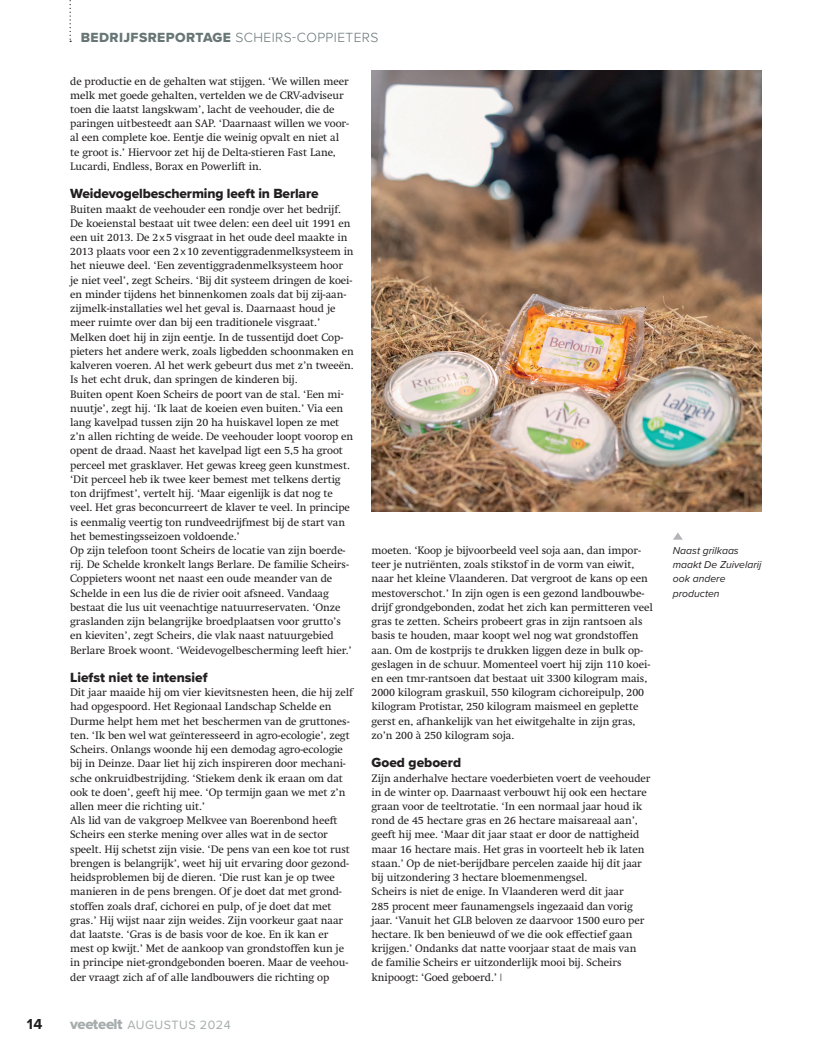
<style>
.page{position:relative;width:814px;height:1051px;background:#fff}
.page>*{position:absolute;margin:0;border:0;box-sizing:border-box;transform-origin:0 0}
.t1{font:700 15px "Proxima Nova";color:#231f20}
.t2{font:13.75px "Proxima Nova Extrabld";letter-spacing:-.01em;color:#231f20}
.t3{font:300 13.75px "Proxima Nova";letter-spacing:.03em;color:#687575}
.t4{font:12.5px "Proxima Nova";letter-spacing:.04em;color:#a6acac}
.t5{font:11px/14.2px "Swift LT Pro";letter-spacing:-.01em;color:#231f20}
.t6{font:italic 10.38px/14.2px "Proxima Nova";color:#231f20}
.s1{font-family:"Proxima Nova Extrabld";font-weight:400}
.s2{font-family:"Proxima Nova"}
.s3{font-family:"Proxima Nova Extrabld";font-size:15px}
.s4{font-family:"Proxima Nova";font-weight:300}
</style>
<div class="page">
<img style="left:371px;top:70px;width:390px;height:441px">
<svg style="left:673px;top:532px;width:9px;height:8px"></svg>
<svg style="left:70px;top:0;width:1px;height:42px"></svg>
<p class="t3" style="left:81px;top:27px;width:299px"><span class="s1">BEDRIJFSREPORTAGE</span> SCHEIRS-COPPIETERS</p>
<p class="t5" style="left:70px;top:74px;width:280px">de productie en de gehalten wat stijgen. ‘We willen meer melk met goede gehalten, vertelden we de CRV-adviseur toen die laatst langskwam’, lacht de veehouder, die de paringen uitbesteedt aan SAP. ‘Daarnaast willen we voor&shy;al een complete koe. Eentje die weinig opvalt en niet al te groot is.’ Hiervoor zet hij de Delta-stieren Fast Lane, Lucardi, Endless, Borax en Powerlift in.</p>
<p class="t2" style="left:70px;top:184px;width:250px">Weidevogelbescherming leeft in Berlare</p>
<p class="t5" style="left:70px;top:202px;width:285px">Buiten maakt de veehouder een rondje over het bedrijf.<br>De koeienstal bestaat uit twee delen: een deel uit 1991 en een uit 2013. De 2<span class="s2">x</span>5 visgraat in het oude deel maakte in 2013 plaats voor een 2<span class="s2">x</span>10 zeventiggradenmelksysteem in het nieuwe deel. ‘Een zeventiggradenmelksysteem hoor je niet veel’, zegt Scheirs. ‘Bij dit systeem dringen de koei&shy;en minder tijdens het binnenkomen zoals dat bij zij-aan&shy;zijmelk-installaties wel het geval is. Daarnaast houd je meer ruimte over dan bij een traditionele visgraat.’ Melken doet hij in zijn eentje. In de tussentijd doet Cop&shy;pieters het andere werk, zoals ligbedden schoonmaken en kalveren voeren. Al het werk gebeurt dus met z’n tweeën.<br>Is het echt druk, dan springen de kinderen bij.<br>Buiten opent Koen Scheirs de poort van de stal. ‘Een mi&shy;nuutje’, zegt hij. ‘Ik laat de koeien even buiten.’ Via een lang kavelpad tussen zijn 20 ha huiskavel lopen ze met z’n allen richting de weide. De veehouder loopt voorop en opent de draad. Naast het kavelpad ligt een 5,5 ha groot perceel met grasklaver. Het gewas kreeg geen kunstmest. ‘Dit perceel heb ik twee keer bemest met telkens dertig ton drijfmest’, vertelt hij. ‘Maar eigenlijk is dat nog te veel. Het gras beconcurreert de klaver te veel. In principe is eenmalig veertig ton rundveedrijfmest bij de start van het bemestingsseizoen voldoende.’<br>Op zijn telefoon toont Scheirs de locatie van zijn boerde&shy;rij. De Schelde kronkelt langs Berlare. De familie Scheirs-Coppieters woont net naast een oude meander van de Schelde in een lus die de rivier ooit afsneed. Vandaag bestaat die lus uit veenachtige natuurreservaten. ‘Onze graslanden zijn belangrijke broedplaatsen voor grutto’s en kieviten’, zegt Scheirs, die vlak naast natuurgebied Berlare Broek woont. ‘Weidevogelbescherming leeft hier.’</p>
<p class="t2" style="left:70px;top:667px;width:139px">Liefst niet te intensief</p>
<p class="t5" style="left:70px;top:685px;width:284px">Dit jaar maaide hij om vier kievitsnesten heen, die hij zelf had opgespoord. Het Regionaal Landschap Schelde en Durme helpt hem met het beschermen van de gruttones&shy;ten. ‘Ik ben wel wat geïnteresseerd in agro-ecologie’, zegt Scheirs. Onlangs woonde hij een demodag agro-ecologie bij in Deinze. Daar liet hij zich inspireren door mechani&shy;sche onkruidbestrijding. ‘Stiekem denk ik eraan om dat ook te doen’, geeft hij mee. ‘Op termijn gaan we met z’n allen meer die richting uit.’<br>Als lid van de vakgroep Melkvee van Boerenbond heeft Scheirs een sterke mening over alles wat in de sector speelt. Hij schetst zijn visie. ‘De pens van een koe tot rust brengen is belangrijk’, weet hij uit ervaring door gezond&shy;heidsproblemen bij de dieren. ‘Die rust kan je op twee manieren in de pens brengen. Of je doet dat met grond&shy;stoffen zoals draf, cichorei en pulp, of je doet dat met gras.’ Hij wijst naar zijn weides. Zijn voorkeur gaat naar dat laatste. ‘Gras is de basis voor de koe. En ik kan er mest op kwijt.’ Met de aankoop van grondstoffen kun je in principe niet-grondgebonden boeren. Maar de veehou&shy;der vraagt zich af of alle landbouwers die richting op</p>
<h1 class="t1" style="left:27px;top:1013px;width:17px">14</h1>
<p class="t4" style="left:70px;top:1016px;width:162px"><span class="s3">veeteelt</span> AUGUSTUS 2024</p>
<p class="t5" style="left:371px;top:543px;width:283px">moeten. ‘Koop je bijvoorbeeld veel soja aan, dan impor&shy;teer je nutriënten, zoals stikstof in de vorm van eiwit, naar het kleine Vlaanderen. Dat vergroot de kans op een mestoverschot.’ In zijn ogen is een gezond landbouwbe&shy;drijf grondgebonden, zodat het zich kan permitteren veel gras te zetten. Scheirs probeert gras in zijn rantsoen als basis te houden, maar koopt wel nog wat grondstoffen aan. Om de kostprijs te drukken liggen deze in bulk op&shy;geslagen in de schuur. Momenteel voert hij zijn 110 koei&shy;en een tmr-rantsoen dat bestaat uit 3300 kilogram mais, 2000 kilogram graskuil, 550 kilogram cichoreipulp, 200 kilogram Protistar, 250 kilogram maismeel en geplette gerst en, afhankelijk van het eiwitgehalte in zijn gras, zo’n 200 à 250 kilogram soja.</p>
<p class="t2" style="left:371px;top:752px;width:91px">Goed geboerd</p>
<p class="t5" style="left:371px;top:771px;width:280px">Zijn anderhalve hectare voederbieten voert de veehouder in de winter op. Daarnaast verbouwt hij ook een hectare graan voor de teeltrotatie. ‘In een normaal jaar houd ik rond de 45 hectare gras en 26 hectare maisareaal aan’, geeft hij mee. ‘Maar dit jaar staat er door de nattigheid maar 16 hectare mais. Het gras in voorteelt heb ik laten staan.’ Op de niet-berijdbare percelen zaaide hij dit jaar bij uitzondering 3 hectare bloemenmengsel.<br>Scheirs is niet de enige. In Vlaanderen werd dit jaar<br>285 procent meer faunamengsels ingezaaid dan vorig jaar. ‘Vanuit het GLB beloven ze daarvoor 1500 euro per hectare. Ik ben benieuwd of we die ook effectief gaan krijgen.’ Ondanks dat natte voorjaar staat de mais van de familie Scheirs er uitzonderlijk mooi bij. Scheirs knipoogt: ‘Goed geboerd.’ <span class="s4">l</span></p>
<p class="t6" style="left:672px;top:543px;width:90px">Naast grilkaas maakt De Zuivelarij ook andere producten</p>
</div>
